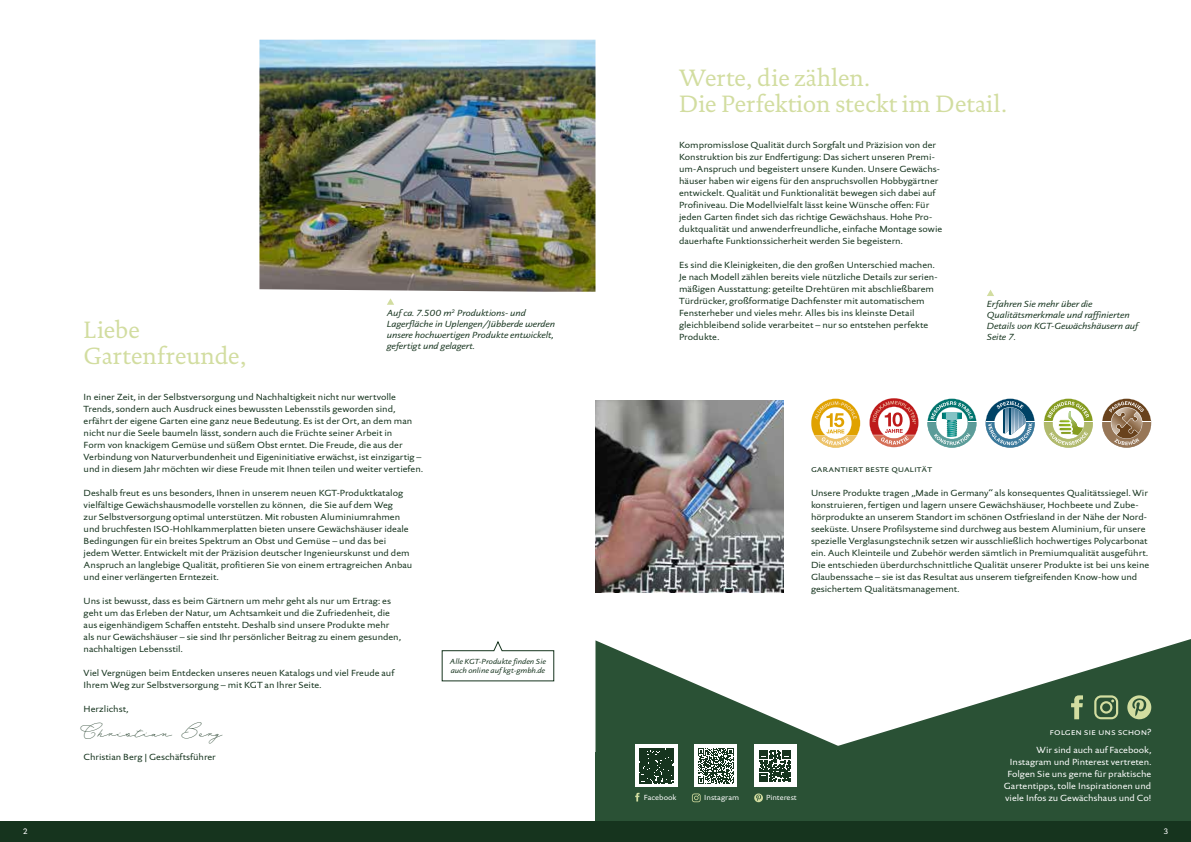
<style>
.page{position:relative;width:1191px;height:842px;background:#fff}
.page>*{position:absolute;margin:0;border:0;box-sizing:border-box;transform-origin:0 0}
.t1{font:24px/26px "DTL Documenta ST";color:#d2dda0}
.t2{font:13px "Mina";color:#16341e;scale:1.1 1}
.t3{font:9px/12px "DTL Documenta Sans T";color:#16341e;scale:1.1 1}
.t4{font:9px/11px "DTL Documenta Sans T Italic";color:#16341e;scale:1.1 1}
.t5{font:9px/12px "DTL Documenta Sans T";letter-spacing:-.005em;color:#fff;text-align:right;scale:1.1 1}
.t6{font:9px "DTL Documenta Sans T Caps";letter-spacing:-.01em;color:#16341e;scale:1.1 1}
.t7{font:9px "DTL Documenta Sans T Caps";letter-spacing:-.01em;color:#fff;scale:1.1 1}
.t8{font:8px "DTL Documenta Sans T";color:#fff}
.t9{font:7.5px/9px "DTL Documenta Sans T Italic";color:#16341e;scale:1.1 1}
.t10{font:7.5px "DTL Documenta Sans T";color:#fff;scale:1.1 1}
</style>
<div class="page">
<div style="left:0;top:821px;width:1191px;height:21px;background:#16341e"></div>
<div style="left:595px;top:752px;width:596px;height:69px;background:#2a5135"></div>
<svg style="left:595px;top:640px;width:11px;height:112px"></svg>
<svg style="left:606px;top:639px;width:585px;height:164px;fill:#2a5135"></svg>
<img style="left:595px;top:400px;width:188px;height:192px">
<img style="left:259px;top:40px;width:336px;height:252px">
<svg style="left:869px;top:398px;width:49px;height:49px"></svg>
<svg style="left:811px;top:398px;width:49px;height:50px"></svg>
<svg style="left:1043px;top:398px;width:50px;height:50px"></svg>
<svg style="left:1102px;top:398px;width:49px;height:50px"></svg>
<svg style="left:985px;top:398px;width:49px;height:50px"></svg>
<svg style="left:927px;top:398px;width:49px;height:50px"></svg>
<svg style="left:387px;top:298px;width:7px;height:7px"></svg>
<svg style="left:987px;top:290px;width:7px;height:6px"></svg>
<svg style="left:441px;top:641px;width:113px;height:40px"></svg>
<svg style="left:1071px;top:695px;width:12px;height:24px"></svg>
<svg style="left:1094px;top:695px;width:24px;height:24px"></svg>
<svg style="left:1127px;top:695px;width:24px;height:24px"></svg>
<div style="left:753px;top:745px;width:43px;height:42px;background:#fff"></div>
<svg style="left:759px;top:750px;width:32px;height:32px"></svg>
<div style="left:694px;top:745px;width:43px;height:42px;background:#fff"></div>
<svg style="left:698px;top:748px;width:35px;height:36px"></svg>
<svg style="left:635px;top:793px;width:4px;height:8px"></svg>
<svg style="left:692px;top:793px;width:8px;height:9px"></svg>
<svg style="left:754px;top:793px;width:9px;height:9px"></svg>
<svg style="left:635px;top:745px;width:42px;height:42px"></svg>
<svg style="left:639px;top:749px;width:34px;height:34px"></svg>
<h1 class="t1" style="left:84px;top:316px;width:58px">Liebe</h1>
<h1 class="t1" style="left:84px;top:342px;width:164px">Gartenfreunde,</h1>
<h1 class="t1" style="left:679px;top:64px;width:329px">Werte, die zählen.<br>Die Perfektion steckt im Detail.</h1>
<p class="t3" style="left:679px;top:139px;width:241px">Kompromisslose Qualität durch Sorgfalt und Präzision von der Konstruktion bis zur Endfertigung: Das sichert unseren Premi&shy;um-Anspruch und begeistert unsere Kunden. Unsere Gewächs&shy;häuser haben wir eigens für den anspruchsvollen Hobbygärtner entwickelt. Qualität und Funktionalität bewegen sich dabei auf Profiniveau. Die Modellvielfalt lässt keine Wünsche offen: Für jeden Garten findet sich das richtige Gewächshaus. Hohe Pro&shy;duktqualität und anwenderfreundliche, einfache Montage sowie dauerhafte Funktionssicherheit werden Sie begeistern.</p>
<p class="t3" style="left:679px;top:259px;width:236px">Es sind die Kleinigkeiten, die den großen Unterschied machen.<br>Je nach Modell zählen bereits viele nützliche Details zur serien&shy;mäßigen Ausstattung: geteilte Drehtüren mit abschließbarem Türdrücker, großformatige Dachfenster mit automatischem Fensterheber und vieles mehr. Alles bis ins kleinste Detail gleichbleibend solide verarbeitet – nur so entstehen perfekte</p>
<p class="t4" style="left:387px;top:307px;width:154px">Auf ca. 7.500 m<sup>2</sup> Produktions- und Lagerfläche in Uplengen/Jübberde werden unsere hochwertigen Produkte entwickelt, gefertigt und gelagert.</p>
<p class="t4" style="left:986px;top:298px;width:139px">Erfahren Sie mehr über die<br>Qualitätsmerkmale und raffinierten<br>Details von KGT-Gewächshäusern auf<br>Seite 7.</p>
<p class="t3" style="left:679px;top:331px;width:38px">Produkte.</p>
<p class="t3" style="left:84px;top:391px;width:310px">In einer Zeit, in der Selbstversorgung und Nachhaltigkeit nicht nur wertvolle Trends, sondern auch Ausdruck eines bewussten Lebensstils geworden sind, erfährt der eigene Garten eine ganz neue Bedeutung. Es ist der Ort, an dem man nicht nur die Seele baumeln lässt, sondern auch die Früchte seiner Arbeit in<br>Form von knackigem Gemüse und süßem Obst erntet. Die Freude, die aus der Verbindung von Naturverbundenheit und Eigeninitiative erwächst, ist einzigartig – und in diesem Jahr möchten wir diese Freude mit Ihnen teilen und weiter vertiefen.</p>
<p class="t3" style="left:84px;top:487px;width:300px">Deshalb freut es uns besonders, Ihnen in unserem neuen KGT-Produktkatalog vielfältige Gewächshausmodelle vorstellen zu können, die Sie auf dem Weg<br>zur Selbstversorgung optimal unterstützen. Mit robusten Aluminiumrahmen und bruchfesten ISO-Hohlkammerplatten bieten unsere Gewächshäuser ideale Bedingungen für ein breites Spektrum an Obst und Gemüse – und das bei jedem Wetter. Entwickelt mit der Präzision deutscher Ingenieurskunst und dem Anspruch an langlebige Qualität, profitieren Sie von einem ertragreichen Anbau und einer verlängerten Erntezeit.</p>
<p class="t3" style="left:84px;top:594px;width:290px">Uns ist bewusst, dass es beim Gärtnern um mehr geht als nur um Ertrag: es geht um das Erleben der Natur, um Achtsamkeit und die Zufriedenheit, die aus eigenhändigem Schaffen entsteht. Deshalb sind unsere Produkte mehr als nur Gewächshäuser – sie sind Ihr persönlicher Beitrag zu einem gesunden, nachhaltigen Lebensstil.</p>
<p class="t3" style="left:84px;top:666px;width:284px">Viel Vergnügen beim Entdecken unseres neuen Katalogs und viel Freude auf<br>Ihrem Weg zur Selbstversorgung – mit KGT an Ihrer Seite.</p>
<p class="t3" style="left:84px;top:702px;width:42px">Herzlichst,</p>
<h2 class="t2" style="left:84px;top:724px;width:134px">Christian Berg</h2>
<p class="t3" style="left:84px;top:751px;width:122px">Christian Berg | Geschäftsführer</p>
<p class="t9" style="left:450px;top:657px;width:89px">Alle KGT-Produkte finden Sie auch online auf kgt-gmbh.de</p>
<p class="t6" style="left:811px;top:463px;width:112px">garantiert beste qualität</p>
<p class="t3" style="left:811px;top:487px;width:309px">Unsere Produkte tragen „Made in Germany“ als konsequentes Qualitätssiegel. Wir konstruieren, fertigen und lagern unsere Gewächshäuser, Hochbeete und Zube&shy;hörprodukte an unserem Standort im schönen Ostfriesland in der Nähe der Nord&shy;seeküste. Unsere Profilsysteme sind durchweg aus bestem Aluminium, für unsere spezielle Verglasungstechnik setzen wir ausschließlich hochwertiges Polycarbonat ein. Auch Kleinteile und Zubehör werden sämtlich in Premiumqualität ausgeführt.<br>Die entschieden überdurchschnittliche Qualität unserer Produkte ist bei uns keine Glaubenssache – sie ist das Resultat aus unserem tiefgreifenden Know-how und gesichertem Qualitätsmanagement.</p>
<p class="t7" style="left:1049px;top:727px;width:94px">folgen sie uns schon?</p>
<p class="t5" style="left:1003px;top:744px;width:135px">Wir sind auch auf Facebook, Instagram und Pinterest vertreten.<br>Folgen Sie uns gerne für praktische Gartentipps, tolle Inspirationen und</p>
<p class="t10" style="left:644px;top:793px;width:31px">Facebook</p>
<p class="t10" style="left:704px;top:793px;width:33px">Instagram</p>
<p class="t10" style="left:766px;top:793px;width:29px">Pinterest</p>
<p class="t5" style="left:1005px;top:792px;width:134px">viele Infos zu Gewächshaus und Co!</p>
<p class="t8" style="left:23px;top:827px;width:6px">2</p>
<p class="t8" style="left:1163px;top:827px;width:6px">3</p>
</div>
